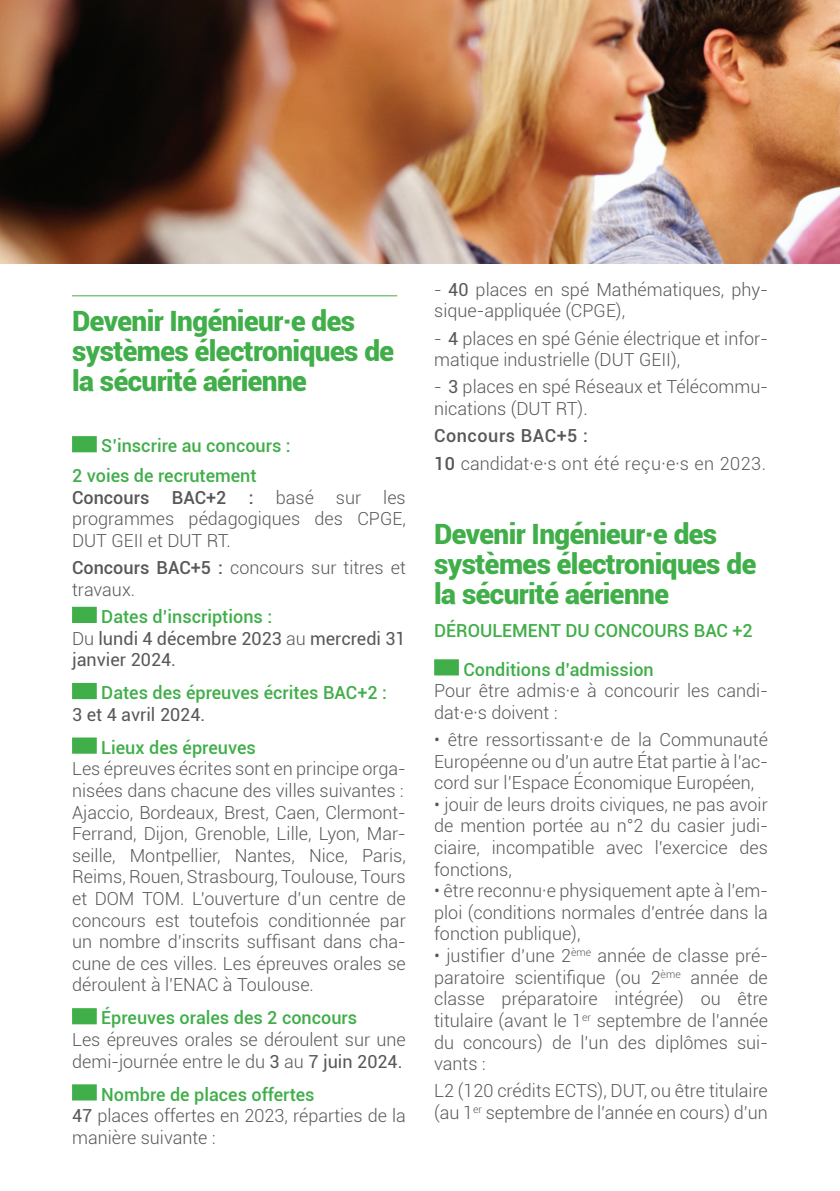
<style>
.page{position:relative;width:840px;height:1191px;background:#fff}
.page>*{position:absolute;margin:0;border:0;box-sizing:border-box;transform-origin:0 0}
.t1{font:900 28px/30px "Roboto";letter-spacing:-.02em;color:#40ae49}
.t2{font:300 18px/21.6px "Roboto";color:#57585a}
.t3{font:500 18px "Roboto";color:#40ae49}
.t4{font:18px/21.6px "Roboto";color:#57585a}
.t5{font:300 18px "Roboto";letter-spacing:.03em;color:#57585a}
.t6{font:500 18px "Roboto";letter-spacing:.025em;color:#57585a}
.t7{font:500 18px "Roboto";color:#57585a}
.s1{font-weight:500}
.s2{font-weight:300}
.s3{font-weight:400}
</style>
<div class="page">
<img style="left:0;top:0;width:839px;height:264px">
<div style="left:72px;top:436px;width:25px;height:16px;background:#40ae49;border:2px solid #40ae49"></div>
<div style="left:72px;top:607px;width:25px;height:16px;background:#40ae49;border:2px solid #40ae49"></div>
<div style="left:72px;top:683px;width:25px;height:16px;background:#40ae49;border:2px solid #40ae49"></div>
<div style="left:72px;top:737px;width:25px;height:16px;background:#40ae49;border:2px solid #40ae49"></div>
<div style="left:72px;top:1008px;width:25px;height:16px;background:#40ae49;border:2px solid #40ae49"></div>
<div style="left:72px;top:1084px;width:25px;height:16px;background:#40ae49;border:2px solid #40ae49"></div>
<hr style="left:72px;top:295px;width:325px;height:1px;background:#40ae49">
<div style="left:434px;top:659px;width:24px;height:16px;background:#40ae49;border:2px solid #40ae49"></div>
<p class="t1" style="left:72px;top:305px;width:323px">Devenir Ingénieur·e des systèmes électroniques de la sécurité aérienne</p>
<p class="t3" style="left:101px;top:433px;width:191px">S’inscrire au concours :</p>
<p class="t3" style="left:72px;top:463px;width:186px">2 voies de recrutement</p>
<p class="t7" style="left:72px;top:484px;width:79px">Concours</p>
<p class="t2" style="left:72px;top:486px;width:335px;text-align:justify;text-indent:100px"><span class="s1">BAC+2 :</span> basé sur les programmes pédagogiques des CPGE, DUT GEII et DUT RT.</p>
<p class="t2" style="left:72px;top:556px;width:335px"><span class="s1">Concours BAC+5 :</span> concours sur titres et travaux.</p>
<p class="t3" style="left:101px;top:604px;width:172px">Dates d’inscriptions :</p>
<p class="t4" style="left:72px;top:626px;width:335px"><span class="s2">Du</span> lundi 4 décembre 2023 <span class="s2">au</span> mercredi 31 janvier 2024.</p>
<p class="t3" style="left:101px;top:680px;width:287px">Dates des épreuves écrites BAC+2 :</p>
<p class="t4" style="left:72px;top:703px;width:135px">3 et 4 avril 2024.</p>
<p class="t3" style="left:101px;top:734px;width:156px">Lieux des épreuves</p>
<p class="t2" style="left:72px;top:757px;width:335px">Les épreuves écrites sont en principe orga&shy;nisées dans chacune des villes suivantes :</p>
<p class="t2" style="left:72px;top:800px;width:335px;text-align:justify">Ajaccio, Bordeaux, Brest, Caen, Clermont-Ferrand, Dijon, Grenoble, Lille, Lyon, Mar&shy;seille, Montpellier, Nantes, Nice, Paris, Reims, Rouen, Strasbourg, Toulouse, Tours et DOM TOM. L’ouverture d’un centre de concours est toutefois conditionnée par un nombre d’inscrits suffisant dans cha&shy;cune de ces villes. Les épreuves orales se déroulent à l’ENAC à Toulouse.</p>
<p class="t3" style="left:101px;top:1005px;width:257px">Épreuves orales des 2 concours</p>
<p class="t2" style="left:72px;top:1028px;width:335px">Les épreuves orales se déroulent sur une demi-journée entre le du <span class="s3">3</span> au <span class="s3">7 juin 2024.</span></p>
<p class="t3" style="left:101px;top:1081px;width:215px">Nombre de places offertes</p>
<p class="t2" style="left:72px;top:1104px;width:335px"><span class="s3">47</span> places offertes en 2023, réparties de la manière suivante :</p>
<p class="t2" style="left:434px;top:278px;width:335px">- <span class="s3">40</span> places en spé Mathématiques, phy&shy;sique-appliquée (CPGE),</p>
<p class="t2" style="left:434px;top:327px;width:335px">- <span class="s3">4</span> places en spé Génie électrique et infor&shy;matique industrielle (DUT GEII),</p>
<p class="t2" style="left:434px;top:375px;width:335px">- <span class="s3">3</span> places en spé Réseaux et Télécommu&shy;nications (DUT RT).</p>
<p class="t6" style="left:434px;top:423px;width:155px">Concours BAC+5 :</p>
<p class="t5" style="left:434px;top:451px;width:333px"><span class="s1">10</span> candidat·e·s ont été reçu·e·s en 2023.</p>
<p class="t1" style="left:434px;top:518px;width:323px">Devenir Ingénieur·e des systèmes électroniques de la sécurité aérienne</p>
<p class="t3" style="left:434px;top:618px;width:320px">DÉROULEMENT DU CONCOURS BAC +2</p>
<p class="t3" style="left:463px;top:656px;width:192px">Conditions d’admission</p>
<p class="t2" style="left:434px;top:679px;width:335px">Pour être admis·e à concourir les candi&shy;dat·e·s doivent :</p>
<p class="t2" style="left:434px;top:728px;width:335px;text-align:justify">• être ressortissant·e de la Communauté Européenne ou d’un autre État partie à l’ac&shy;cord sur l’Espace Économique Européen,</p>
<p class="t2" style="left:434px;top:793px;width:335px;text-align:justify">• jouir de leurs droits civiques, ne pas avoir de mention portée au n°2 du casier judi&shy;ciaire, incompatible avec l’exercice des fonctions,</p>
<p class="t2" style="left:434px;top:879px;width:335px;text-align:justify">• être reconnu·e physiquement apte à l’em&shy;ploi (conditions normales d’entrée dans la fonction publique),</p>
<p class="t2" style="left:434px;top:944px;width:335px;text-align:justify">• justifier d’une 2<sup>ème</sup> année de classe pré&shy;paratoire scientifique (ou 2<sup>ème</sup> année de classe préparatoire intégrée) ou être titulaire (avant le 1<sup>er</sup> septembre de l’année du concours) de l’un des diplômes sui&shy;vants :</p>
<p class="t2" style="left:434px;top:1079px;width:335px">L2 (120 crédits ECTS), DUT, ou être titulaire (au 1<sup>er</sup> septembre de l’année en cours) d’un</p>
</div>
